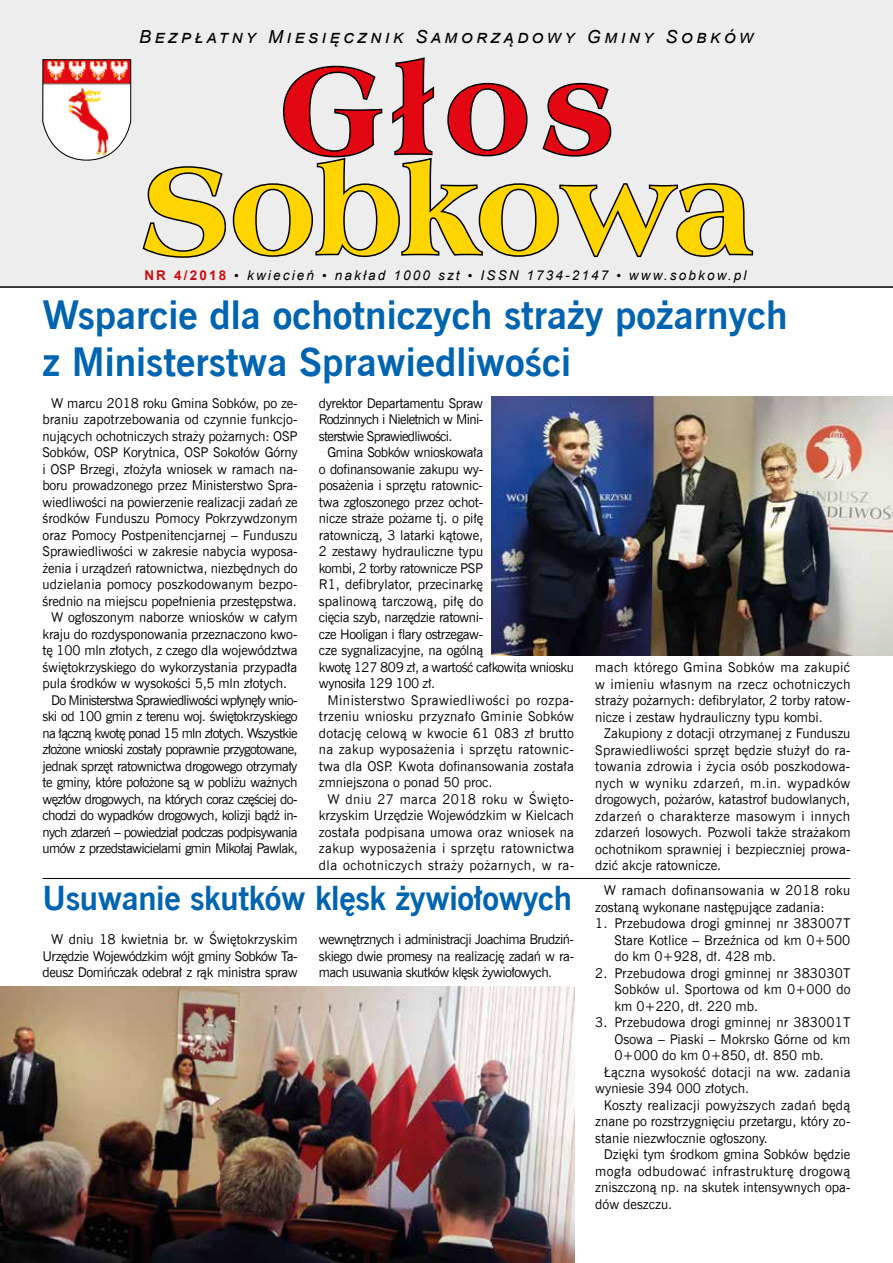
<style>
.page{position:relative;width:893px;height:1263px;background:#fff}
.page>*{position:absolute;margin:0;border:0;box-sizing:border-box;transform-origin:0 0}
.t1{font:800 129px "Americana L2";color:#ffd500}
.t2{font:800 129px "Americana L2";color:#e30613}
.t3{font:700 39px/46.8px "News Goth EU";color:#0064b0}
.t4{font:700 33px "News Goth EU";letter-spacing:-.01em;color:#0064b0}
.t5{font:italic 18px "Arial";letter-spacing:.2em;color:#000}
.t6{font:13.5px/16.5px "News Goth EU";letter-spacing:-.01em;color:#000;text-align:justify}
.t7{font:13.5px "News Goth EU";letter-spacing:-.05em;color:#000}
.t8{font:13.5px "News Goth EU";letter-spacing:-.04em;color:#000}
.t9{font:13.5px "News Goth EU";letter-spacing:-.045em;color:#000}
.t10{font:13.5px "News Goth EU";letter-spacing:.01em;color:#000}
.t11{font:13.5px "News Goth EU";letter-spacing:.02em;color:#000}
.t12{font:italic 13.5px "Arial";letter-spacing:.16em;color:#000}
.t13{font:13.5px "News Goth EU";letter-spacing:-.035em;color:#000}
.t14{font:13.5px "News Goth EU";letter-spacing:.03em;color:#000}
.s1{font-weight:700;font-style:normal;color:#cb0b0f}
.s2{font-family:"Times New Roman";font-style:normal}
</style>
<div class="page">
<div style="left:0;top:0;width:893px;height:286px;background:#ededed"></div>
<svg style="left:142px;top:57px;width:612px;height:201px"></svg>
<svg style="left:42px;top:59px;width:89px;height:102px;background:#ebbcb8"></svg>
<hr style="left:0;top:286px;width:893px;height:2px;background:#000">
<hr style="left:43px;top:878px;width:807px;height:1px;background:#000">
<img style="left:492px;top:397px;width:401px;height:258px">
<img style="left:0;top:986px;width:574px;height:277px">
<h3 class="t5" style="left:139px;top:25px;width:614px">Bezpłatny Miesięcznik Samorządowy Gminy Sobków</h3>
<h1 class="t2" style="left:280px;top:29px;width:337px">Głos</h1>
<h1 class="t1" style="left:142px;top:130px;width:611px">Sobkowa</h1>
<p class="t12" style="left:144px;top:266px;width:603px"><span class="s1">NR 4/2018</span> <span class="s2">•</span> kwiecień <span class="s2">•</span> nakład 1000 szt <span class="s2">•</span> ISSN 1734-2147 <span class="s2">•</span> www.sobkow.pl</p>
<h2 class="t3" style="left:43px;top:293px;width:747px">Wsparcie dla ochotniczych straży pożarnych z Ministerstwa Sprawiedliwości</h2>
<p class="t6" style="left:51px;top:395px;width:248px">W marcu 2018 roku Gmina Sobków, po ze-</p>
<p class="t6" style="left:43px;top:412px;width:257px">braniu zapotrzebowania od czynnie funkcjo-</p>
<p class="t6" style="left:43px;top:428px;width:257px">nujących ochotniczych straży pożarnych: OSP</p>
<p class="t6" style="left:43px;top:445px;width:257px">Sobków, OSP Korytnica, OSP Sokołów Górny</p>
<p class="t6" style="left:43px;top:461px;width:257px">i OSP Brzegi, złożyła wniosek w ramach na-</p>
<p class="t6" style="left:43px;top:478px;width:257px">boru prowadzonego przez Ministerstwo Spra-</p>
<p class="t6" style="left:43px;top:494px;width:257px">wiedliwości na powierzenie realizacji zadań ze</p>
<p class="t6" style="left:43px;top:511px;width:257px">środków Funduszu Pomocy Pokrzywdzonym</p>
<p class="t6" style="left:43px;top:527px;width:257px">oraz Pomocy Postpenitencjarnej – Funduszu</p>
<p class="t6" style="left:43px;top:544px;width:257px">Sprawiedliwości w zakresie nabycia wyposa-</p>
<p class="t6" style="left:43px;top:560px;width:257px">żenia i urządzeń ratownictwa, niezbędnych do</p>
<p class="t10" style="left:43px;top:576px;width:257px">udzielania pomocy poszkodowanym bezpo-</p>
<p class="t6" style="left:43px;top:593px;width:256px">średnio na miejscu popełnienia przestępstwa.</p>
<p class="t6" style="left:51px;top:610px;width:248px">W ogłoszonym naborze wniosków w całym</p>
<p class="t6" style="left:43px;top:626px;width:257px">kraju do rozdysponowania przeznaczono kwo-</p>
<p class="t6" style="left:43px;top:643px;width:257px">tę 100 mln złotych, z czego dla województwa</p>
<p class="t6" style="left:43px;top:659px;width:256px">świętokrzyskiego do wykorzystania przypadła</p>
<p class="t6" style="left:43px;top:676px;width:246px">pula środków w wysokości 5,5 mln złotych.</p>
<p class="t7" style="left:51px;top:692px;width:248px">Do Ministerstwa Sprawiedliwości wpłynęły wnio-</p>
<p class="t8" style="left:43px;top:708px;width:257px">ski od 100 gmin z terenu woj. świętokrzyskiego</p>
<p class="t7" style="left:43px;top:725px;width:257px">na łączną kwotę ponad 15 mln złotych. Wszystkie</p>
<p class="t7" style="left:43px;top:741px;width:257px">złożone wnioski zostały poprawnie przygotowane,</p>
<p class="t8" style="left:43px;top:758px;width:256px">jednak sprzęt ratownictwa drogowego otrzymały</p>
<p class="t13" style="left:43px;top:774px;width:256px">te gminy, które położone są w pobliżu ważnych</p>
<p class="t7" style="left:43px;top:791px;width:257px">węzłów drogowych, na których coraz częściej do-</p>
<p class="t9" style="left:43px;top:807px;width:257px">chodzi do wypadków drogowych, kolizji bądź in-</p>
<p class="t7" style="left:43px;top:824px;width:257px">nych zdarzeń – powiedział podczas podpisywania</p>
<p class="t9" style="left:43px;top:840px;width:257px">umów z przedstawicielami gmin Mikołaj Pawlak,</p>
<p class="t6" style="left:319px;top:395px;width:166px">dyrektor Departamentu Spraw Rodzinnych i Nieletnich w Mini&shy;sterstwie Sprawiedliwości.</p>
<p class="t6" style="left:319px;top:445px;width:257px;text-align:left;text-indent:9px">Gmina Sobków wnioskowała<br>o dofinansowanie zakupu wy-<br>posażenia i sprzętu ratownic-<br>twa zgłoszonego przez ochot-<br>nicze straże pożarne tj. o piłę<br>ratowniczą, 3 latarki kątowe,<br>2 zestawy hydrauliczne typu<br>kombi, 2 torby ratownicze PSP<br>R1, defibrylator, przecinarkę<br>spalinową tarczową, piłę do<br>cięcia szyb, narzędzie ratowni-<br>cze Hooligan i flary ostrzegaw-<br>cze sygnalizacyjne, na ogólną<br>kwotę 127 809 zł, a wartość całkowita wniosku wynosiła 129 100 zł.</p>
<p class="t6" style="left:319px;top:692px;width:257px;text-indent:9px">Ministerstwo Sprawiedliwości po rozpa&shy;trzeniu wniosku przyznało Gminie Sobków dotację celową w kwocie 61 083 zł brutto na zakup wyposażenia i sprzętu ratownic&shy;twa dla OSP. Kwota dofinansowania została zmniejszona o ponad 50 proc.</p>
<p class="t6" style="left:319px;top:791px;width:257px;text-indent:9px">W dniu 27 marca 2018 roku w Święto&shy;krzyskim Urzędzie Wojewódzkim w Kielcach została podpisana umowa oraz wniosek na zakup wyposażenia i sprzętu ratownictwa dla ochotniczych straży pożarnych, w ra-</p>
<h3 class="t4" style="left:43px;top:877px;width:531px">Usuwanie skutków klęsk żywiołowych</h3>
<p class="t6" style="left:43px;top:932px;width:257px;text-indent:9px">W dniu 18 kwietnia br. w Świętokrzyskim Urzędzie Wojewódzkim wójt gminy Sobków Ta&shy;deusz Domińczak odebrał z rąk ministra spraw</p>
<p class="t6" style="left:319px;top:932px;width:257px">wewnętrznych i administracji Joachima Brudziń&shy;skiego dwie promesy na realizację zadań w ra&shy;mach usuwania skutków klęsk żywiołowych.</p>
<p class="t6" style="left:595px;top:660px;width:257px">mach którego Gmina Sobków ma zakupić w imieniu własnym na rzecz ochotniczych straży pożarnych: defibrylator, 2 torby ratow&shy;nicze i zestaw hydrauliczny typu kombi.</p>
<p class="t6" style="left:595px;top:726px;width:257px;text-indent:9px">Zakupiony z dotacji otrzymanej z Funduszu Sprawiedliwości sprzęt będzie służył do ra&shy;towania zdrowia i życia osób poszkodowa&shy;nych w wyniku zdarzeń, m.in. wypadków drogowych, pożarów, katastrof budowlanych, zdarzeń o charakterze masowym i innych zdarzeń losowych. Pozwoli także strażakom ochotnikom sprawniej i bezpieczniej prowa&shy;dzić akcje ratownicze.</p>
<p class="t6" style="left:595px;top:883px;width:257px;text-indent:9px">W ramach dofinansowania w 2018 roku zostaną wykonane następujące zadania:</p>
<p class="t6" style="left:614px;top:916px;width:237px;text-indent:-19px">1. Przebudowa drogi gminnej nr 383007T Stare Kotlice – Brzeźnica od km 0+500 do km 0+928, dł. 428 mb.</p>
<p class="t6" style="left:614px;top:965px;width:238px;text-indent:-19px">2. Przebudowa drogi gminnej nr 383030T Sobków ul. Sportowa od km 0+000 do km 0+220, dł. 220 mb.</p>
<p class="t10" style="left:595px;top:1014px;width:257px">3. Przebudowa drogi gminnej nr 383001T</p>
<p class="t6" style="left:614px;top:1031px;width:237px">Osowa – Piaski – Mokrsko Górne od km</p>
<p class="t6" style="left:614px;top:1048px;width:211px">0+000 do km 0+850, dł. 850 mb.</p>
<p class="t11" style="left:604px;top:1064px;width:248px">Łączna wysokość dotacji na ww. zadania</p>
<p class="t6" style="left:595px;top:1081px;width:156px">wyniesie 394 000 złotych.</p>
<p class="t11" style="left:604px;top:1097px;width:248px">Koszty realizacji powyższych zadań będą</p>
<p class="t6" style="left:595px;top:1113px;width:257px">znane po rozstrzygnięciu przetargu, który zo-</p>
<p class="t6" style="left:595px;top:1130px;width:174px">stanie niezwłocznie ogłoszony.</p>
<p class="t6" style="left:604px;top:1146px;width:248px">Dzięki tym środkom gmina Sobków będzie</p>
<p class="t14" style="left:595px;top:1163px;width:257px">mogła odbudować infrastrukturę drogową</p>
<p class="t6" style="left:595px;top:1179px;width:257px">zniszczoną np. na skutek intensywnych opa-</p>
<p class="t6" style="left:595px;top:1196px;width:79px">dów deszczu.</p>
</div>
